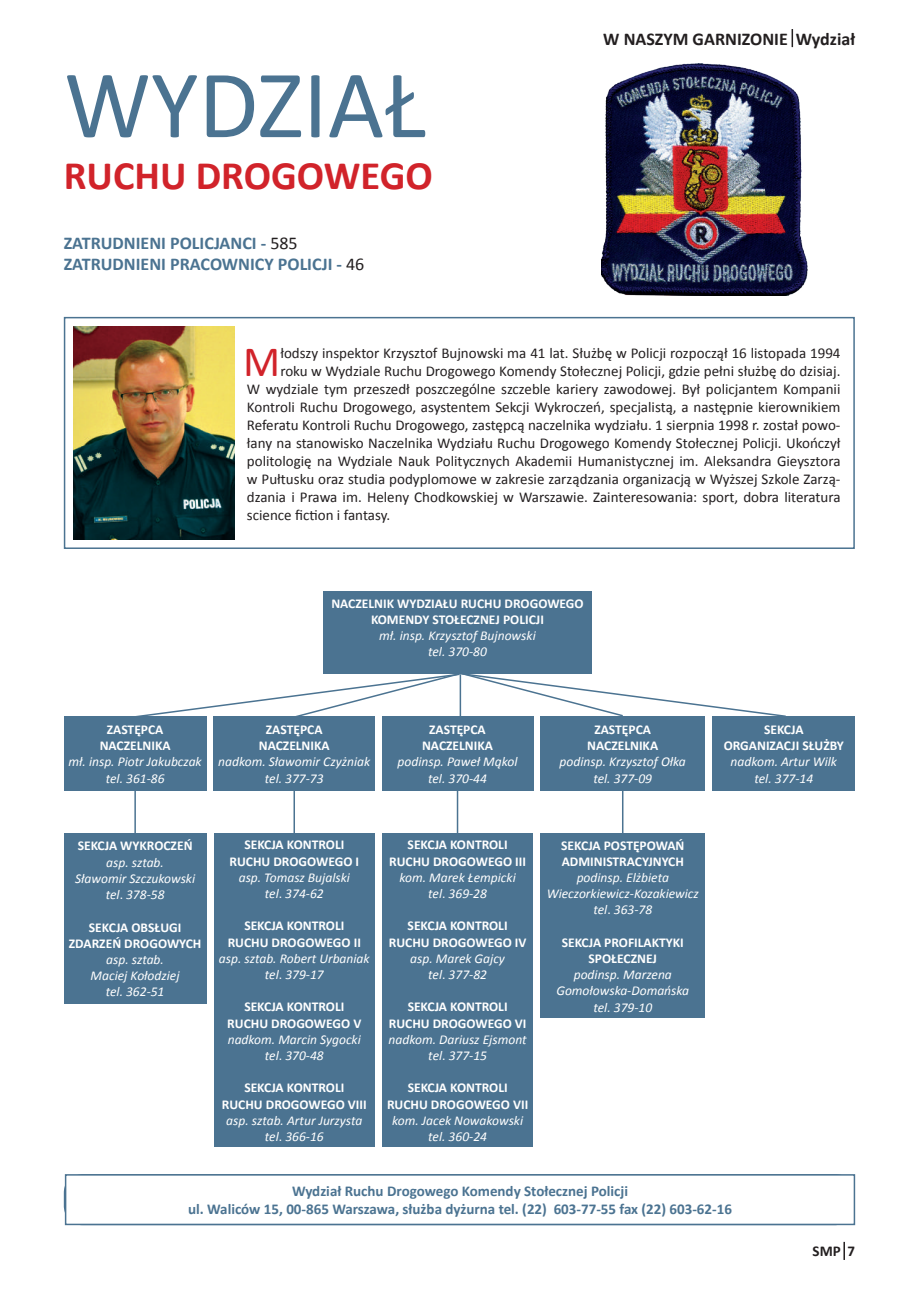
<style>
.page{position:relative;width:919px;height:1289px;background:#fff}
.page>*{position:absolute;margin:0;border:0;box-sizing:border-box;transform-origin:0 0}
.t1{font:97.5px "Calibri";color:#4b7391}
.t2{font:43.35px "Calibri";color:#d1232a}
.t3{font:700 40.5px "Calibri";color:#d1232a}
.t4{font:700 18px/21.6px "Calibri";color:#4b7391}
.t5{font:700 18px "Calibri";color:#231f20}
.t6{font:15px "Calibri";color:#231f20}
.t7{font:700 15px/18px "Calibri";color:#4b7391;text-align:center}
.t8{font:700 15px "Calibri";color:#231f20}
.t9{font:italic 13.5px/16.2px "Calibri";color:#fff;text-align:center}
.t10{font:700 13.5px/16.2px "Calibri";color:#fff;text-align:center}
.s1{font-weight:400;color:#231f20}
.s2{font-style:normal}
</style>
<div class="page">
<svg style="left:843px;top:1241px;width:1px;height:18px"></svg>
<div style="left:64px;top:317px;width:790px;height:232px;border:2px solid #4b7391"></div>
<img style="left:73px;top:326px;width:161px;height:213px">
<svg style="left:791px;top:29px;width:2px;height:18px"></svg>
<div style="left:65px;top:1174px;width:790px;height:51px;border:2px solid #4b7391"></div>
<div style="left:323px;top:591px;width:268px;height:83px;background:#4b7391"></div>
<div style="left:64px;top:715px;width:142px;height:75px;background:#4b7391"></div>
<div style="left:214px;top:715px;width:161px;height:75px;background:#4b7391"></div>
<div style="left:382px;top:715px;width:151px;height:75px;background:#4b7391"></div>
<div style="left:540px;top:715px;width:165px;height:75px;background:#4b7391"></div>
<div style="left:712px;top:715px;width:143px;height:75px;background:#4b7391"></div>
<div style="left:64px;top:833px;width:142px;height:170px;background:#4b7391"></div>
<div style="left:214px;top:833px;width:160px;height:313px;background:#4b7391"></div>
<div style="left:382px;top:833px;width:151px;height:313px;background:#4b7391"></div>
<div style="left:540px;top:833px;width:165px;height:184px;background:#4b7391"></div>
<svg style="left:133px;top:671px;width:654px;height:47px"></svg>
<hr style="left:134px;top:790px;width:2px;height:43px;background:#4b7391">
<hr style="left:293px;top:790px;width:2px;height:43px;background:#4b7391">
<hr style="left:456px;top:790px;width:2px;height:43px;background:#4b7391">
<hr style="left:622px;top:790px;width:1px;height:43px;background:#4b7391">
<img style="left:601px;top:64px;width:207px;height:231px">
<h1 class="t1" style="left:64px;top:43px;width:363px">WYDZIAŁ</h1>
<h3 class="t3" style="left:64px;top:149px;width:370px">RUCHU DROGOWEGO</h3>
<p class="t4" style="left:64px;top:232px;width:302px">ZATRUDNIENI POLICJANCI - <span class="s1">585<br></span>ZATRUDNIENI PRACOWNICY POLICJI - <span class="s1">46</span></p>
<p class="t5" style="left:603px;top:27px;width:253px">W NASZYM GARNIZONIE Wydział</p>
<h2 class="t2" style="left:243px;top:334px;width:39px">M</h2>
<p class="t6" style="left:280px;top:343px;width:561px">łodszy inspektor Krzysztof Bujnowski ma 41 lat. Służbę w Policji rozpoczął 16 listopada 1994</p>
<p class="t6" style="left:280px;top:361px;width:561px">roku w Wydziale Ruchu Drogowego Komendy Stołecznej Policji, gdzie pełni służbę do dzisiaj.</p>
<p class="t6" style="left:247px;top:379px;width:595px">W wydziale tym przeszedł poszczególne szczeble kariery zawodowej. Był policjantem Kompanii</p>
<p class="t6" style="left:247px;top:397px;width:595px">Kontroli Ruchu Drogowego, asystentem Sekcji Wykroczeń, specjalistą, a następnie kierownikiem</p>
<p class="t6" style="left:247px;top:415px;width:595px">Referatu Kontroli Ruchu Drogowego, zastępcą naczelnika wydziału. 1 sierpnia 1998 r. został powo-</p>
<p class="t6" style="left:247px;top:433px;width:595px">łany na stanowisko Naczelnika Wydziału Ruchu Drogowego Komendy Stołecznej Policji. Ukończył</p>
<p class="t6" style="left:247px;top:451px;width:595px">politologię na Wydziale Nauk Politycznych Akademii Humanistycznej im. Aleksandra Gieysztora</p>
<p class="t6" style="left:247px;top:469px;width:595px">w Pułtusku oraz studia podyplomowe w zakresie zarządzania organizacją w Wyższej Szkole Zarzą-</p>
<p class="t6" style="left:247px;top:487px;width:595px">dzania i Prawa im. Heleny Chodkowskiej w Warszawie. Zainteresowania: sport, dobra literatura</p>
<p class="t6" style="left:247px;top:505px;width:145px">science fiction i fantasy.</p>
<p class="t10" style="left:331px;top:595px;width:254px">NACZELNIK WYDZIAŁU RUCHU DROGOWEGO<br>KOMENDY STOŁECZNEJ POLICJI</p>
<p class="t9" style="left:379px;top:627px;width:158px">mł. insp. Krzysztof Bujnowski tel. 370-80</p>
<p class="t10" style="left:100px;top:721px;width:72px">ZASTĘPCA<br>NACZELNIKA</p>
<p class="t9" style="left:69px;top:753px;width:135px">mł. insp. Piotr Jakubczak tel. 361-86</p>
<p class="t10" style="left:259px;top:721px;width:72px">ZASTĘPCA<br>NACZELNIKA</p>
<p class="t9" style="left:218px;top:753px;width:153px">nadkom. Sławomir Czyżniak tel. 377-73</p>
<p class="t10" style="left:422px;top:721px;width:72px">ZASTĘPCA<br>NACZELNIKA</p>
<p class="t9" style="left:397px;top:753px;width:121px">podinsp. Paweł Mąkol tel. 370-44</p>
<p class="t10" style="left:587px;top:721px;width:72px">ZASTĘPCA<br>NACZELNIKA</p>
<p class="t9" style="left:559px;top:753px;width:128px">podinsp. Krzysztof Ołka tel. 377-09</p>
<p class="t10" style="left:78px;top:837px;width:116px">SEKCJA WYKROCZEŃ</p>
<p class="t9" style="left:75px;top:853px;width:122px">asp. sztab.<br>Sławomir Szczukowski tel<span class="s2">.</span> 378-58</p>
<p class="t10" style="left:69px;top:918px;width:134px">SEKCJA OBSŁUGI<br>ZDARZEŃ DROGOWYCH</p>
<p class="t9" style="left:91px;top:950px;width:90px">asp. sztab.<br>Maciej Kołodziej tel. 362-51</p>
<p class="t10" style="left:229px;top:836px;width:131px">SEKCJA KONTROLI<br>RUCHU DROGOWEGO I</p>
<p class="t9" style="left:239px;top:868px;width:113px">asp. Tomasz Bujalski tel<span class="s2">.</span> 374-62</p>
<p class="t10" style="left:228px;top:917px;width:135px">SEKCJA KONTROLI<br>RUCHU DROGOWEGO II</p>
<p class="t9" style="left:219px;top:949px;width:152px">asp. sztab. Robert Urbaniak tel<span class="s2">.</span> 379-17</p>
<p class="t10" style="left:227px;top:998px;width:135px">SEKCJA KONTROLI<br>RUCHU DROGOWEGO V</p>
<p class="t9" style="left:228px;top:1030px;width:135px">nadkom. Marcin Sygocki tel<span class="s2">.</span> 370-48</p>
<p class="t10" style="left:222px;top:1079px;width:146px">SEKCJA KONTROLI<br>RUCHU DROGOWEGO VIII</p>
<p class="t9" style="left:226px;top:1111px;width:137px">asp. sztab. Artur Jurzysta tel<span class="s2">.</span> 366-16</p>
<p class="t10" style="left:389px;top:836px;width:138px">SEKCJA KONTROLI<br>RUCHU DROGOWEGO III</p>
<p class="t9" style="left:399px;top:868px;width:118px">kom. Marek Łempicki tel<span class="s2">.</span> 369-28</p>
<p class="t10" style="left:389px;top:917px;width:139px">SEKCJA KONTROLI<br>RUCHU DROGOWEGO IV</p>
<p class="t9" style="left:410px;top:949px;width:96px">asp. Marek Gajcy tel<span class="s2">.</span> 377-82</p>
<p class="t10" style="left:389px;top:998px;width:139px">SEKCJA KONTROLI<br>RUCHU DROGOWEGO VI</p>
<p class="t9" style="left:388px;top:1030px;width:140px">nadkom. Dariusz Ejsmont tel<span class="s2">.</span> 377-15</p>
<p class="t10" style="left:387px;top:1079px;width:143px">SEKCJA KONTROLI<br>RUCHU DROGOWEGO VII</p>
<p class="t9" style="left:392px;top:1111px;width:132px">kom. Jacek Nowakowski tel. 360-24</p>
<p class="t10" style="left:561px;top:837px;width:125px;text-align:left">SEKCJA POSTĘPOWAŃ<br>ADMINISTRACYJNYCH</p>
<p class="t9" style="left:546px;top:868px;width:154px">podinsp. Elżbieta<br>Wieczorkiewicz-Kozakiewicz tel<span class="s2">.</span> 363-78</p>
<p class="t10" style="left:561px;top:934px;width:124px">SEKCJA PROFILAKTYKI<br>SPOŁECZNEJ</p>
<p class="t9" style="left:556px;top:966px;width:134px">podinsp. Marzena<br>Gomołowska-Domańska tel. 379-10</p>
<p class="t10" style="left:723px;top:721px;width:122px">SEKCJA<br>ORGANIZACJI SŁUŻBY</p>
<p class="t9" style="left:730px;top:753px;width:108px">nadkom. Artur Wilk tel. 377-14</p>
<p class="t7" style="left:188px;top:1182px;width:545px">Wydział Ruchu Drogowego Komendy Stołecznej Policji<br>ul. Waliców 15, 00-865 Warszawa, służba dyżurna tel. (22) 603-77-55 fax (22) 603-62-16</p>
<p class="t8" style="left:812px;top:1241px;width:44px">SMP 7</p>
</div>
